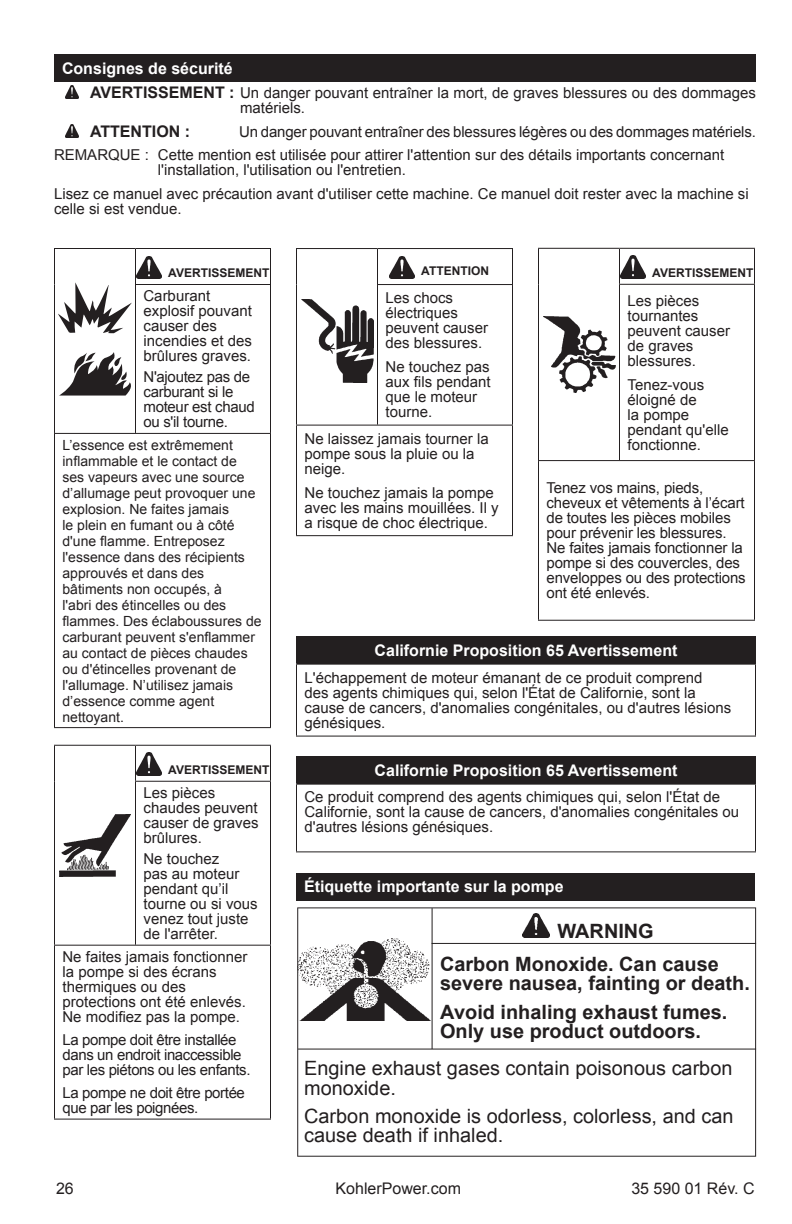
<style>
.page{position:relative;width:792px;height:1224px;background:#fff}
.page>*{position:absolute;margin:0;border:0;box-sizing:border-box;transform-origin:0 0}
.t1{font:19.8px/19.8px "Arial";color:#231f20}
.t2{font:700 19.8px/33px "Arial";color:#231f20}
.t3{font:700 16px "Arial";color:#fff}
.t4{font:16px "Arial";color:#231f20}
.t5{font:700 16px "Arial";color:#231f20}
.t6{font:15px/15px "Arial";color:#231f20}
.t7{font:15px/15px "Arial";letter-spacing:-.025em;color:#231f20}
.t8{font:15px/15px "Arial";letter-spacing:-.02em;color:#231f20}
.t9{font:14px/16px "Arial";color:#231f20}
.t10{font:700 12px "Arial";color:#231f20}
.s1{font-weight:700;font-size:16px}
</style>
<div class="page">
<hr style="left:538px;top:249px;width:1px;height:35px;background:#231f20">
<hr style="left:538px;top:284px;width:1px;height:176px;background:#231f20">
<hr style="left:538px;top:248px;width:82px;height:1px;background:#231f20">
<hr style="left:619px;top:249px;width:1px;height:35px;background:#231f20">
<hr style="left:754px;top:249px;width:1px;height:35px;background:#231f20">
<hr style="left:620px;top:248px;width:135px;height:1px;background:#231f20">
<hr style="left:619px;top:285px;width:1px;height:175px;background:#231f20">
<hr style="left:754px;top:285px;width:1px;height:175px;background:#231f20">
<hr style="left:619px;top:284px;width:136px;height:1px;background:#231f20">
<hr style="left:538px;top:461px;width:1px;height:159px;background:#231f20">
<hr style="left:754px;top:461px;width:1px;height:159px;background:#231f20">
<hr style="left:538px;top:460px;width:217px;height:1px;background:#231f20">
<hr style="left:538px;top:620px;width:217px;height:1px;background:#231f20">
<img style="left:543px;top:316px;width:72px;height:77px">
<img style="left:621px;top:256px;width:25px;height:23px">
<hr style="left:54px;top:249px;width:1px;height:35px;background:#231f20">
<hr style="left:54px;top:284px;width:1px;height:149px;background:#231f20">
<hr style="left:54px;top:248px;width:82px;height:1px;background:#231f20">
<hr style="left:135px;top:249px;width:1px;height:35px;background:#231f20">
<hr style="left:270px;top:249px;width:1px;height:35px;background:#231f20">
<hr style="left:136px;top:248px;width:135px;height:1px;background:#231f20">
<hr style="left:135px;top:285px;width:1px;height:148px;background:#231f20">
<hr style="left:270px;top:285px;width:1px;height:148px;background:#231f20">
<hr style="left:135px;top:284px;width:136px;height:1px;background:#231f20">
<hr style="left:54px;top:434px;width:1px;height:293px;background:#231f20">
<hr style="left:270px;top:434px;width:1px;height:293px;background:#231f20">
<hr style="left:54px;top:433px;width:217px;height:1px;background:#231f20">
<hr style="left:54px;top:727px;width:217px;height:1px;background:#231f20">
<svg style="left:58px;top:282px;width:74px;height:51px"></svg>
<svg style="left:59px;top:352px;width:72px;height:44px"></svg>
<img style="left:137px;top:256px;width:25px;height:23px">
<hr style="left:54px;top:746px;width:1px;height:35px;background:#231f20">
<hr style="left:54px;top:781px;width:1px;height:164px;background:#231f20">
<hr style="left:54px;top:745px;width:82px;height:1px;background:#231f20">
<hr style="left:135px;top:746px;width:1px;height:35px;background:#231f20">
<hr style="left:270px;top:746px;width:1px;height:35px;background:#231f20">
<hr style="left:136px;top:745px;width:135px;height:1px;background:#231f20">
<hr style="left:135px;top:782px;width:1px;height:163px;background:#231f20">
<hr style="left:270px;top:782px;width:1px;height:163px;background:#231f20">
<hr style="left:135px;top:781px;width:136px;height:1px;background:#231f20">
<hr style="left:54px;top:946px;width:1px;height:173px;background:#231f20">
<hr style="left:270px;top:946px;width:1px;height:173px;background:#231f20">
<hr style="left:54px;top:945px;width:217px;height:1px;background:#231f20">
<hr style="left:54px;top:1119px;width:217px;height:1px;background:#231f20">
<img style="left:59px;top:814px;width:72px;height:62px">
<img style="left:137px;top:753px;width:25px;height:23px">
<hr style="left:296px;top:249px;width:1px;height:36px;background:#231f20">
<hr style="left:296px;top:285px;width:1px;height:140px;background:#231f20">
<hr style="left:296px;top:248px;width:82px;height:1px;background:#231f20">
<hr style="left:377px;top:249px;width:1px;height:35px;background:#231f20">
<hr style="left:512px;top:249px;width:1px;height:35px;background:#231f20">
<hr style="left:378px;top:248px;width:135px;height:1px;background:#231f20">
<hr style="left:377px;top:285px;width:1px;height:140px;background:#231f20">
<hr style="left:512px;top:285px;width:1px;height:140px;background:#231f20">
<hr style="left:377px;top:284px;width:136px;height:1px;background:#231f20">
<hr style="left:296px;top:426px;width:1px;height:109px;background:#231f20">
<hr style="left:512px;top:426px;width:1px;height:109px;background:#231f20">
<hr style="left:296px;top:425px;width:217px;height:1px;background:#231f20">
<hr style="left:296px;top:535px;width:217px;height:1px;background:#231f20">
<img style="left:301px;top:299px;width:72px;height:83px">
<img style="left:390px;top:256px;width:25px;height:23px">
<div style="left:54px;top:54px;width:702px;height:28px;background:#231f20"></div>
<img style="left:65px;top:86px;width:14px;height:12px">
<img style="left:65px;top:125px;width:14px;height:12px">
<div style="left:296px;top:873px;width:459px;height:27px;background:#231f20"></div>
<svg style="left:297px;top:907px;width:459px;height:250px"></svg>
<div style="left:297px;top:636px;width:459px;height:28px;background:#231f20"></div>
<hr style="left:296px;top:665px;width:1px;height:71px;background:#231f20">
<hr style="left:755px;top:665px;width:1px;height:71px;background:#231f20">
<hr style="left:296px;top:636px;width:460px;height:1px;background:#231f20">
<svg style="left:296px;top:637px;width:1px;height:27px"></svg>
<hr style="left:296px;top:664px;width:460px;height:1px;background:#231f20">
<hr style="left:296px;top:736px;width:460px;height:1px;background:#231f20">
<div style="left:297px;top:756px;width:459px;height:28px;background:#231f20"></div>
<hr style="left:296px;top:785px;width:1px;height:66px;background:#231f20">
<hr style="left:755px;top:785px;width:1px;height:66px;background:#231f20">
<hr style="left:296px;top:756px;width:460px;height:1px;background:#231f20">
<svg style="left:296px;top:757px;width:1px;height:27px"></svg>
<hr style="left:296px;top:784px;width:460px;height:1px;background:#231f20">
<hr style="left:296px;top:851px;width:460px;height:1px;background:#231f20">
<p class="t3" style="left:62px;top:59px;width:172px">Consignes de sécurité</p>
<p class="t6" style="left:240px;top:86px;width:517px;text-indent:-150px"><span class="s1">AVERTISSEMENT :</span> Un danger pouvant entraîner la mort, de graves blessures ou des dommages matériels.</p>
<p class="t5" style="left:90px;top:123px;width:102px">ATTENTION :</p>
<p class="t6" style="left:54px;top:121px;width:703px;line-height:23px;text-indent:185px">Un danger pouvant entraîner des blessures légères ou des dommages matériels.<br>REMARQUE : Cette mention est utilisée pour attirer l'attention sur des détails importants concernant</p>
<p class="t6" style="left:54px;top:158px;width:696px;line-height:23.6px;text-indent:104px">l'installation, l'utilisation ou l'entretien.<br>Lisez ce manuel avec précaution avant d'utiliser cette machine. Ce manuel doit rester avec la machine si</p>
<p class="t6" style="left:54px;top:201px;width:129px">celle si est vendue.</p>
<p class="t10" style="left:168px;top:266px;width:103px">AVERTISSEMENT</p>
<p class="t6" style="left:144px;top:289px;width:110px">Carburant explosif pouvant causer des incendies et des brûlures graves.</p>
<p class="t8" style="left:144px;top:370px;width:113px">N'ajoutez pas de carburant si le moteur est chaud ou s'il tourne.</p>
<p class="t9" style="left:63px;top:437px;width:201px">L’essence est extrêmement inflammable et le contact de ses vapeurs avec une source d’allumage peut provoquer une explosion. Ne faites jamais<br>le plein en fumant ou à côté d'une flamme. Entreposez l'essence dans des récipients approuvés et dans des bâtiments non occupés, à<br>l'abri des étincelles ou des flammes. Des éclaboussures de carburant peuvent s'enflammer au contact de pièces chaudes ou d'étincelles provenant de l'allumage. N’utilisez jamais d’essence comme agent nettoyant.</p>
<p class="t10" style="left:168px;top:763px;width:103px">AVERTISSEMENT</p>
<p class="t6" style="left:144px;top:785px;width:117px">Les pièces chaudes peuvent causer de graves brûlures.</p>
<p class="t6" style="left:144px;top:851px;width:116px">Ne touchez<br>pas au moteur pendant qu’il tourne ou si vous venez tout juste de l'arrêter.</p>
<p class="t6" style="left:62px;top:949px;width:187px">Ne faites jamais fonctionner la pompe si des écrans thermiques ou des protections ont été enlevés.<br>Ne modifiez pas la pompe.</p>
<p class="t7" style="left:62px;top:1032px;width:190px">La pompe doit être installée dans un endroit inaccessible par les piétons ou les enfants.</p>
<p class="t7" style="left:62px;top:1085px;width:184px">La pompe ne doit être portée que par les poignées.</p>
<p class="t10" style="left:421px;top:265px;width:69px">ATTENTION</p>
<p class="t6" style="left:386px;top:291px;width:104px">Les chocs électriques peuvent causer des blessures.</p>
<p class="t6" style="left:386px;top:359px;width:107px">Ne touchez pas aux fils pendant que le moteur tourne.</p>
<p class="t6" style="left:305px;top:431px;width:186px">Ne laissez jamais tourner la pompe sous la pluie ou la neige.</p>
<p class="t6" style="left:305px;top:485px;width:196px">Ne touchez jamais la pompe avec les mains mouillées. Il y a risque de choc électrique.</p>
<p class="t10" style="left:652px;top:266px;width:103px">AVERTISSEMENT</p>
<p class="t6" style="left:628px;top:293px;width:104px">Les pièces tournantes peuvent causer de graves blessures.</p>
<p class="t6" style="left:628px;top:377px;width:103px">Tenez-vous éloigné de<br>la pompe pendant qu'elle fonctionne.</p>
<p class="t6" style="left:547px;top:481px;width:201px">Tenez vos mains, pieds, cheveux et vêtements à l’écart de toutes les pièces mobiles pour prévenir les blessures.<br>Ne faites jamais fonctionner la pompe si des couvercles, des enveloppes ou des protections ont été enlevés.</p>
<p class="t3" style="left:375px;top:642px;width:304px">Californie Proposition 65 Avertissement</p>
<p class="t6" style="left:305px;top:670px;width:428px">L'échappement de moteur émanant de ce produit comprend<br>des agents chimiques qui, selon l'État de Californie, sont la cause de cancers, d'anomalies congénitales, ou d'autres lésions génésiques.</p>
<p class="t3" style="left:375px;top:762px;width:304px">Californie Proposition 65 Avertissement</p>
<p class="t6" style="left:305px;top:790px;width:436px">Ce produit comprend des agents chimiques qui, selon l'État de<br>Californie, sont la cause de cancers, d'anomalies congénitales ou d'autres lésions génésiques.</p>
<p class="t3" style="left:304px;top:878px;width:261px">Étiquette importante sur la pompe</p>
<h1 class="t2" style="left:440px;top:914px;width:280px;text-indent:117px">WARNING<br>Carbon Monoxide. Can cause</h1>
<h1 class="t2" style="left:440px;top:969px;width:311px;line-height:28.2px">severe nausea, fainting or death.<br>Avoid inhaling exhaust fumes.</h1>
<h1 class="t2" style="left:440px;top:1015px;width:263px">Only use product outdoors.</h1>
<h1 class="t1" style="left:304px;top:1058px;width:430px">Engine exhaust gases contain poisonous carbon monoxide.</h1>
<h1 class="t1" style="left:304px;top:1106px;width:431px">Carbon monoxide is odorless, colorless, and can cause death if inhaled.</h1>
<p class="t4" style="left:56px;top:1179px;width:19px">26</p>
<p class="t4" style="left:336px;top:1179px;width:127px">KohlerPower.com</p>
<p class="t4" style="left:631px;top:1179px;width:125px">35 590 01 Rév. C</p>
</div>
